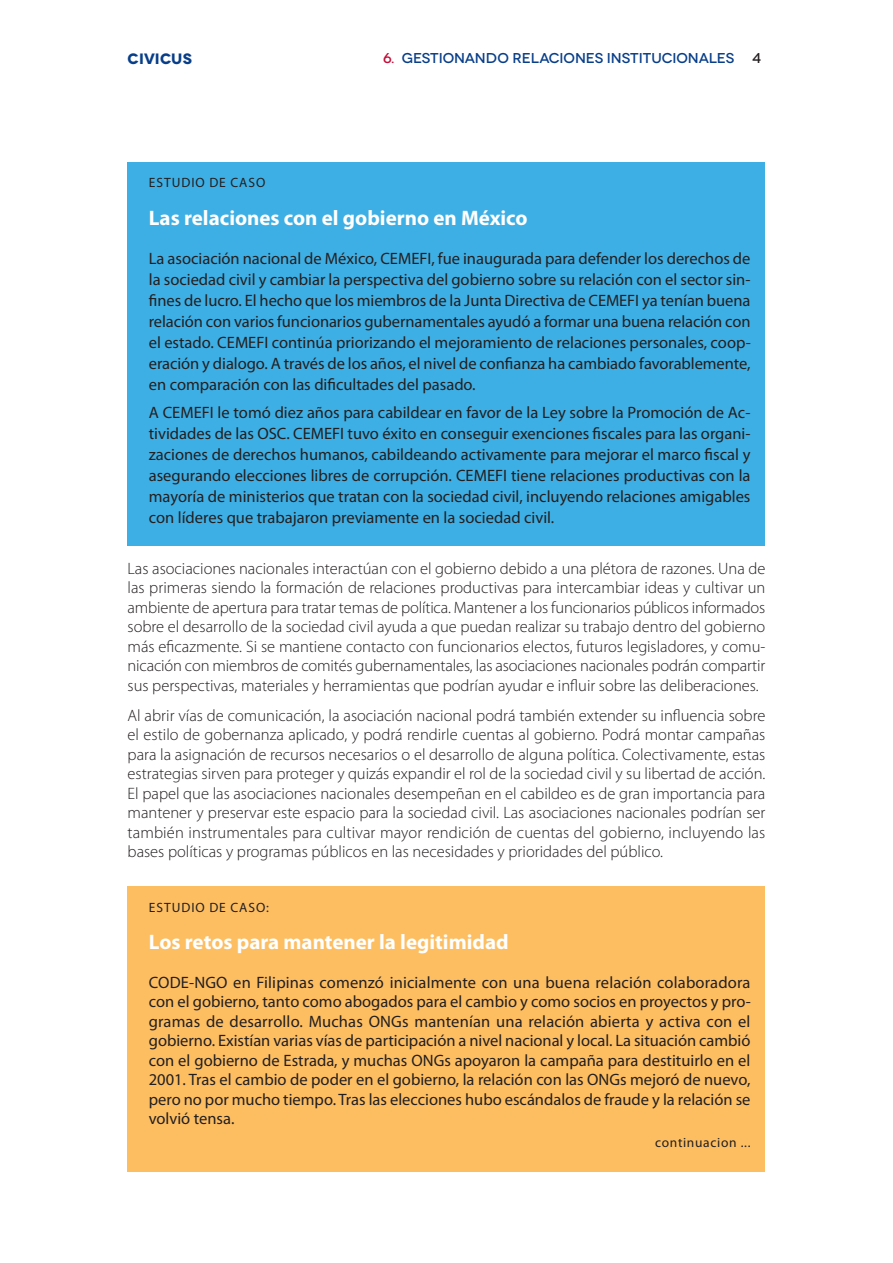
<style>
.page{position:relative;width:893px;height:1263px;background:#fff}
.page>*{position:absolute;margin:0;border:0;box-sizing:border-box;transform-origin:0 0}
.t1{font:700 21px "Myriad Pro";color:#fff}
.t2{font:16.5px/21px "Myriad Pro";color:#231f20;text-align:justify}
.t3{font:300 16.5px/19.5px "Myriad Pro";color:#231f20;text-align:justify}
.t4{font:700 15px "Novecentowide";letter-spacing:.01em;color:#083e89}
.t5{font:500 14.25px "Novecentowide";letter-spacing:-.005em;color:#083e89}
.t6{font:500 14.25px "Novecentowide";color:#231f20}
.t7{font:13.5px "Myriad Pro";letter-spacing:.07em;color:#231f20}
.t8{font:13.5px "Myriad Pro";letter-spacing:.05em;color:#231f20}
.s1{color:#c40c37}
</style>
<div class="page">
<div style="left:128px;top:162px;width:637px;height:383px;background:#3eafe4"></div>
<div style="left:128px;top:886px;width:637px;height:286px;background:#fdbe62"></div>
<p class="t4" style="left:128px;top:50px;width:66px">CIVICUS</p>
<p class="t5" style="left:383px;top:50px;width:352px"><span class="s1">6.</span> GESTIONANDO RELACIONES INSTITUCIONALES</p>
<p class="t6" style="left:752px;top:50px;width:11px">4</p>
<p class="t7" style="left:149px;top:177px;width:118px">ESTUDIO DE CASO</p>
<p class="t1" style="left:149px;top:210px;width:380px">Las relaciones con el gobierno en México</p>
<p class="t2" style="left:149px;top:250px;width:603px">La asociación nacional de México, CEMEFI, fue inaugurada para defender los derechos de la sociedad civil y cambiar la perspectiva del gobierno sobre su relación con el sector sin&shy;fines de lucro. El hecho que los miembros de la Junta Directiva de CEMEFI ya tenían buena relación con varios funcionarios gubernamentales ayudó a formar una buena relación con el estado. CEMEFI continúa priorizando el mejoramiento de relaciones personales, coop&shy;eración y dialogo. A través de los años, el nivel de confianza ha cambiado favorablemente, en comparación con las dificultades del pasado.</p>
<p class="t2" style="left:149px;top:403px;width:603px">A CEMEFI le tomó diez años para cabildear en favor de la Ley sobre la Promoción de Ac&shy;tividades de las OSC. CEMEFI tuvo éxito en conseguir exenciones fiscales para las organi&shy;zaciones de derechos humanos, cabildeando activamente para mejorar el marco fiscal y asegurando elecciones libres de corrupción. CEMEFI tiene relaciones productivas con la mayoría de ministerios que tratan con la sociedad civil, incluyendo relaciones amigables con líderes que trabajaron previamente en la sociedad civil.</p>
<p class="t3" style="left:128px;top:560px;width:639px">Las asociaciones nacionales interactúan con el gobierno debido a una plétora de razones. Una de las primeras siendo la formación de relaciones productivas para intercambiar ideas y cultivar un ambiente de apertura para tratar temas de política. Mantener a los funcionarios públicos informados sobre el desarrollo de la sociedad civil ayuda a que puedan realizar su trabajo dentro del gobierno más eficazmente. Si se mantiene contacto con funcionarios electos, futuros legisladores, y comu&shy;nicación con miembros de comités gubernamentales, las asociaciones nacionales podrán compartir sus perspectivas, materiales y herramientas que podrían ayudar e influir sobre las deliberaciones.</p>
<p class="t3" style="left:128px;top:707px;width:639px">Al abrir vías de comunicación, la asociación nacional podrá también extender su influencia sobre el estilo de gobernanza aplicado, y podrá rendirle cuentas al gobierno. Podrá montar campañas para la asignación de recursos necesarios o el desarrollo de alguna política. Colectivamente, estas estrategias sirven para proteger y quizás expandir el rol de la sociedad civil y su libertad de acción.<br>El papel que las asociaciones nacionales desempeñan en el cabildeo es de gran importancia para mantener y preservar este espacio para la sociedad civil. Las asociaciones nacionales podrían ser también instrumentales para cultivar mayor rendición de cuentas del gobierno, incluyendo las bases políticas y programas públicos en las necesidades y prioridades del público.</p>
<p class="t7" style="left:149px;top:902px;width:122px">ESTUDIO DE CASO:</p>
<p class="t1" style="left:149px;top:934px;width:361px">Los retos para mantener la legitimidad</p>
<p class="t2" style="left:149px;top:974px;width:603px;line-height:19.5px">CODE-NGO en Filipinas comenzó inicialmente con una buena relación colaboradora con el gobierno, tanto como abogados para el cambio y como socios en proyectos y pro&shy;gramas de desarrollo. Muchas ONGs mantenían una relación abierta y activa con el gobierno. Existían varias vías de participación a nivel nacional y local. La situación cambió con el gobierno de Estrada, y muchas ONGs apoyaron la campaña para destituirlo en el 2001. Tras el cambio de poder en el gobierno, la relación con las ONGs mejoró de nuevo, pero no por mucho tiempo. Tras las elecciones hubo escándalos de fraude y la relación se volvió tensa.</p>
<p class="t8" style="left:655px;top:1137px;width:97px">continuacion ...</p>
</div>
